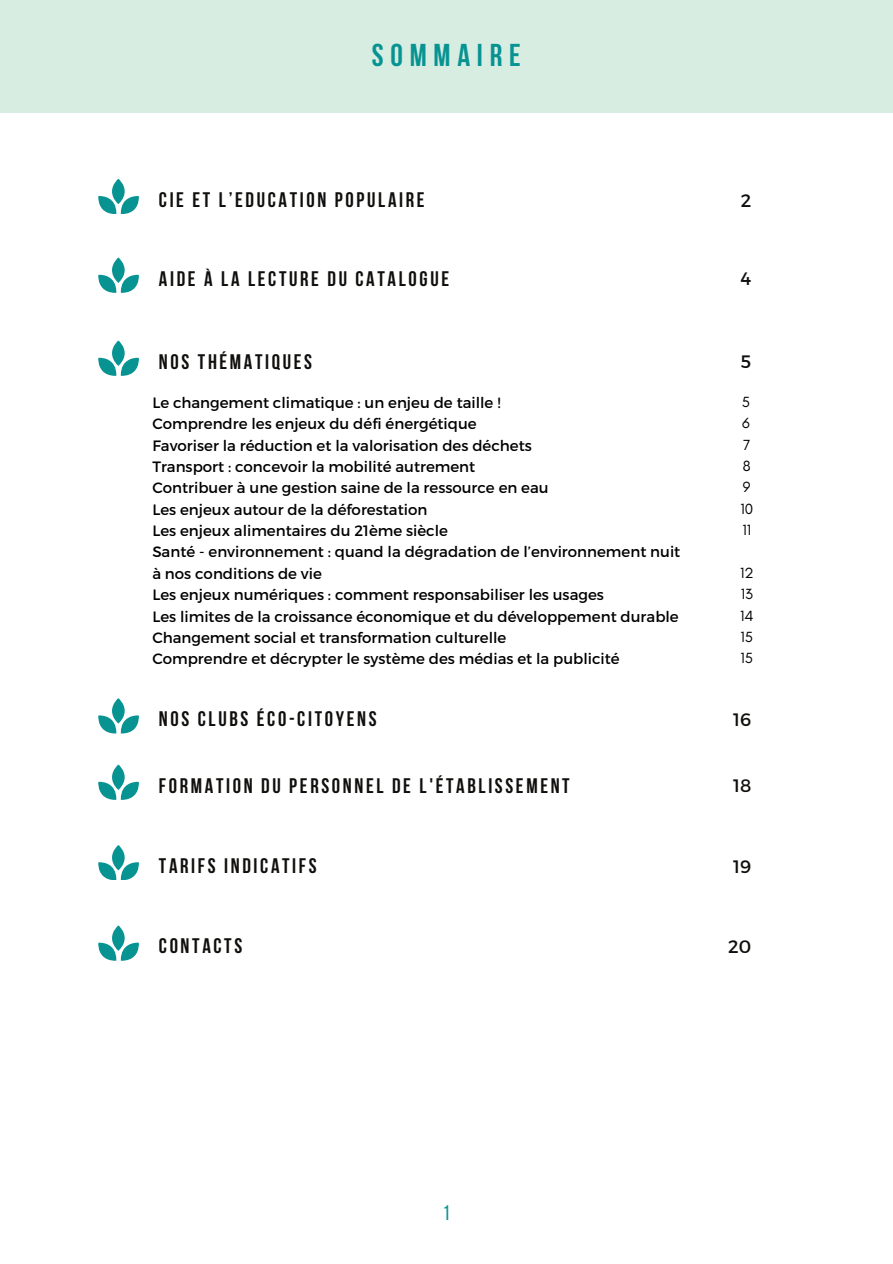
<style>
.page{position:relative;width:893px;height:1264px;background:#fff}
.page>*{position:absolute;margin:0;border:0;box-sizing:border-box;transform-origin:0 0}
.t1{font:700 31.5px "Bebas Neue";letter-spacing:.215em;color:#089393}
.t2{font:700 21px "Bebas Neue";letter-spacing:.125em;color:#100f0d}
.t3{font:21px "Bebas Neue";color:#089393}
.t4{font:18px "Montserrat";color:#100f0d}
.t5{font:15px/21.3px "Montserrat";color:#000}
.t6{font:15px "Glacial Indifference";color:#000}
</style>
<div class="page">
<div style="left:0;top:0;width:892px;height:113px;background:#d7ede1"></div>
<svg style="left:98px;top:179px;width:41px;height:35px"></svg>
<svg style="left:98px;top:257px;width:41px;height:35px"></svg>
<svg style="left:98px;top:340px;width:41px;height:35px"></svg>
<svg style="left:98px;top:764px;width:41px;height:35px"></svg>
<svg style="left:98px;top:845px;width:41px;height:34px"></svg>
<svg style="left:98px;top:925px;width:41px;height:35px"></svg>
<svg style="left:98px;top:698px;width:41px;height:35px"></svg>
<p class="t1" style="left:372px;top:42px;width:150px">SOMMAIRE</p>
<p class="t2" style="left:159px;top:191px;width:267px">CIE ET L’EDUCATION POPULAIRE</p>
<p class="t4" style="left:740px;top:188px;width:12px">2</p>
<p class="t2" style="left:159px;top:270px;width:291px">AIDE À LA LECTURE DU CATALOGUE</p>
<p class="t4" style="left:740px;top:267px;width:12px">4</p>
<p class="t2" style="left:159px;top:353px;width:155px">NOS THÉMATIQUES</p>
<p class="t4" style="left:740px;top:350px;width:12px">5</p>
<p class="t5" style="left:152px;top:391px;width:349px">Le changement climatique : un enjeu de taille !</p>
<p class="t5" style="left:152px;top:412px;width:326px">Comprendre les enjeux du défi énergétique</p>
<p class="t5" style="left:152px;top:434px;width:381px">Favoriser la réduction et la valorisation des déchets</p>
<p class="t5" style="left:152px;top:455px;width:324px">Transport : concevoir la mobilité autrement</p>
<p class="t5" style="left:152px;top:476px;width:398px">Contribuer à une gestion saine de la ressource en eau</p>
<p class="t5" style="left:152px;top:498px;width:276px">Les enjeux autour de la déforestation</p>
<p class="t5" style="left:152px;top:519px;width:297px">Les enjeux alimentaires du 21ème siècle</p>
<p class="t5" style="left:152px;top:540px;width:529px">Santé - environnement : quand la dégradation de l’environnement nuit à nos conditions de vie</p>
<p class="t5" style="left:152px;top:583px;width:453px">Les enjeux numériques : comment responsabiliser les usages</p>
<p class="t5" style="left:152px;top:605px;width:528px">Les limites de la croissance économique et du développement durable</p>
<p class="t5" style="left:152px;top:626px;width:355px">Changement social et transformation culturelle</p>
<p class="t5" style="left:152px;top:647px;width:469px">Comprendre et décrypter le système des médias et la publicité</p>
<p class="t6" style="left:741px;top:392px;width:10px">5</p>
<p class="t6" style="left:742px;top:414px;width:9px">6</p>
<p class="t6" style="left:743px;top:435px;width:9px">7</p>
<p class="t6" style="left:742px;top:456px;width:9px">8</p>
<p class="t6" style="left:742px;top:478px;width:9px">9</p>
<p class="t6" style="left:740px;top:499px;width:14px">10</p>
<p class="t6" style="left:742px;top:521px;width:10px">11</p>
<p class="t6" style="left:740px;top:563px;width:15px">12</p>
<p class="t6" style="left:740px;top:585px;width:14px">13</p>
<p class="t6" style="left:740px;top:606px;width:15px">14</p>
<p class="t6" style="left:740px;top:627px;width:14px">15</p>
<p class="t6" style="left:740px;top:649px;width:14px">15</p>
<p class="t2" style="left:159px;top:710px;width:219px">NOS CLUBS ÉCO-CITOYENS</p>
<p class="t4" style="left:733px;top:708px;width:20px">16</p>
<p class="t2" style="left:159px;top:776px;width:412px">FORMATION DU PERSONNEL DE L'ÉTABLISSEMENT</p>
<p class="t4" style="left:733px;top:774px;width:20px">18</p>
<p class="t2" style="left:159px;top:857px;width:159px">TARIFS INDICATIFS</p>
<p class="t4" style="left:733px;top:854px;width:20px">19</p>
<p class="t2" style="left:159px;top:937px;width:85px">CONTACTS</p>
<p class="t4" style="left:728px;top:935px;width:25px">20</p>
<p class="t3" style="left:443px;top:1203px;width:9px">1</p>
</div>
